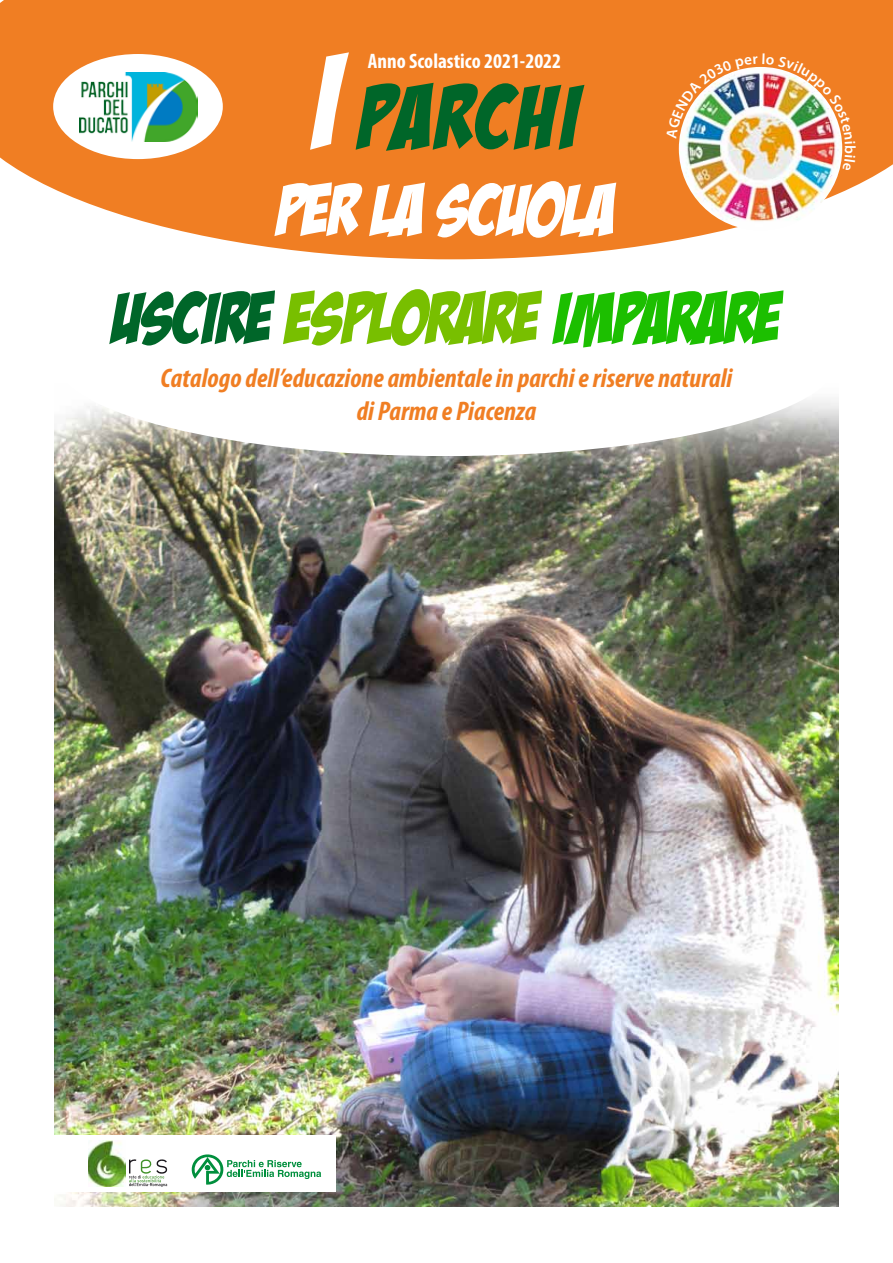
<style>
.page{position:relative;width:893px;height:1263px;background:#fff}
.page>*{position:absolute;margin:0;border:0;box-sizing:border-box;transform-origin:0 0}
.t1{font:90px "Bada Boom BB";letter-spacing:.05em;color:#006629}
.t2{font:72px "Bada Boom BB";color:#78bf00}
.t3{font:72px "Bada Boom BB";color:#fff}
.t4{font:italic 700 condensed 27px/32.4px "Myriad Pro";color:#f07e23;text-align:center}
.t5{font:700 condensed 21px "Myriad Pro";color:#fff}
.s1{font-size:135px;color:#fff}
.s2{color:#006629}
.s3{color:#1cbf00}
</style>
<div class="page">
<img style="left:54px;top:399px;width:785px;height:808px">
<div style="left:54px;top:262px;width:785px;height:194px;background:#fff;border-radius:50%"></div>
<svg style="left:0;top:0;width:893px;height:259px;background:#f18e3f"></svg>
<img style="left:679px;top:67px;width:163px;height:163px;border-radius:82px">
<div style="left:53px;top:54px;width:170px;height:105px;background:#fff;border-radius:50%"></div>
<img style="left:79px;top:73px;width:119px;height:68px">
<div style="left:54px;top:1135px;width:281px;height:57px;background:#fff"></div>
<img style="left:88px;top:1140px;width:37px;height:46px">
<svg style="left:129px;top:1159px;width:38px;height:27px"></svg>
<svg style="left:192px;top:1154px;width:129px;height:31px"></svg>
<img style="left:666px;top:53px;width:190px;height:118px">
<h1 class="t1" style="left:313px;top:70px;width:269px"><span class="s1">I</span> PARCHI</h1>
<h2 class="t3" style="left:278px;top:172px;width:339px">PER LA SCUOLA</h2>
<p class="t5" style="left:368px;top:48px;width:195px">Anno Scolastico 2021-2022</p>
<h2 class="t2" style="left:112px;top:281px;width:671px"><span class="s2">USCIRE</span> ESPLORARE <span class="s3">IMPARARE</span></h2>
<p class="t4" style="left:161px;top:361px;width:573px">Catalogo dell’educazione ambientale in parchi e riserve naturali di Parma e Piacenza</p>
</div>
